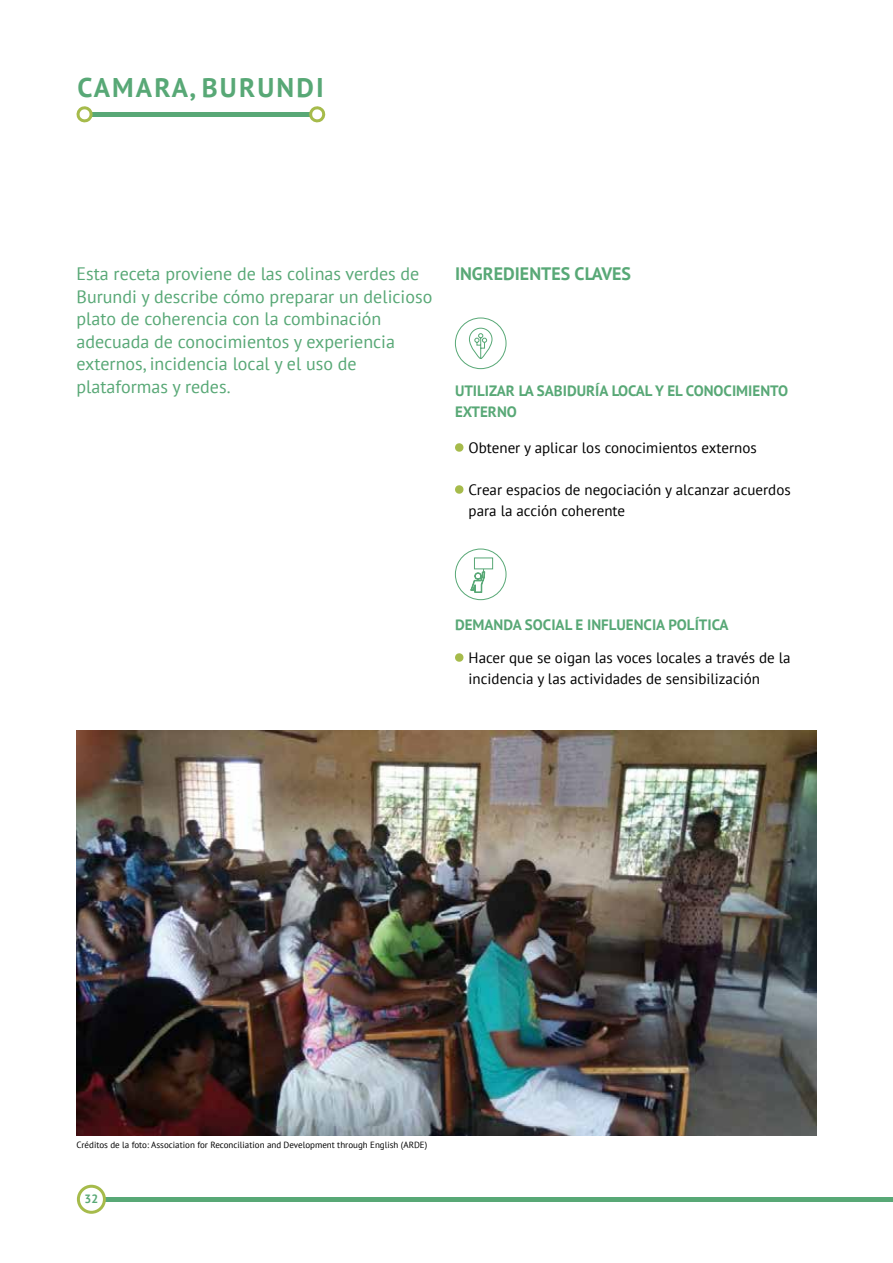
<style>
.page{position:relative;width:893px;height:1263px;background:#fff}
.page>*{position:absolute;margin:0;border:0;box-sizing:border-box;transform-origin:0 0}
.t1{font:700 27px "PT Sans";letter-spacing:.08em;color:#58a876}
.t2{font:18px/22.5px "PT Sans";color:#58a876}
.t3{font:700 18px "PT Sans";color:#58a876}
.t4{font:15px/21px "PT Sans";color:#000}
.t5{font:700 15px/21px "PT Sans";color:#58a876}
.t6{font:700 12px "PT Sans";color:#58a876}
.t7{font:9px "PT Sans";color:#000}
</style>
<div class="page">
<div style="left:455px;top:318px;width:51px;height:51px;border:1px solid #58a876;border-radius:50%"></div>
<svg style="left:469px;top:327px;width:24px;height:32px"></svg>
<svg style="left:455px;top:443px;width:9px;height:9px"></svg>
<svg style="left:455px;top:485px;width:9px;height:9px"></svg>
<div style="left:455px;top:549px;width:51px;height:51px;border:1px solid #58a876;border-radius:50%"></div>
<svg style="left:470px;top:569px;width:15px;height:24px"></svg>
<div style="left:474px;top:557px;width:19px;height:12px;background:#fff;border:1px solid #58a876"></div>
<svg style="left:455px;top:653px;width:9px;height:9px"></svg>
<hr style="left:82px;top:112px;width:234px;height:4px;background:#58a876">
<svg style="left:76px;top:106px;width:20px;height:17px"></svg>
<svg style="left:306px;top:106px;width:20px;height:17px"></svg>
<img style="left:77px;top:730px;width:739px;height:405px">
<hr style="left:91px;top:1197px;width:802px;height:4px;background:#58a876">
<div style="left:78px;top:1186px;width:26px;height:26px;background:#fff;border-radius:50%"></div>
<div style="left:77px;top:1185px;width:29px;height:29px;border:3px solid #a6bb4b;border-radius:50%"></div>
<h1 class="t1" style="left:78px;top:69px;width:244px">CAMARA, BURUNDI</h1>
<p class="t2" style="left:77px;top:262px;width:357px">Esta receta proviene de las colinas verdes de Burundi y describe cómo preparar un delicioso plato de coherencia con la combinación adecuada de conocimientos y experiencia externos, incidencia local y el uso de plataformas y redes.</p>
<p class="t3" style="left:455px;top:262px;width:178px">INGREDIENTES CLAVES</p>
<p class="t5" style="left:455px;top:379px;width:335px">UTILIZAR LA SABIDURÍA LOCAL Y EL CONOCIMIENTO<br>EXTERNO</p>
<p class="t4" style="left:469px;top:437px;width:290px">Obtener y aplicar los conocimientos externos</p>
<p class="t4" style="left:469px;top:479px;width:324px">Crear espacios de negociación y alcanzar acuerdos para la acción coherente</p>
<p class="t5" style="left:455px;top:613px;width:275px">DEMANDA SOCIAL E INFLUENCIA POLÍTICA</p>
<p class="t4" style="left:469px;top:647px;width:324px">Hacer que se oigan las voces locales a través de la incidencia y las actividades de sensibilización</p>
<p class="t7" style="left:77px;top:1139px;width:352px">Créditos de la foto: Association for Reconciliation and Development through English (ARDE)</p>
<p class="t6" style="left:85px;top:1191px;width:15px">32</p>
</div>
